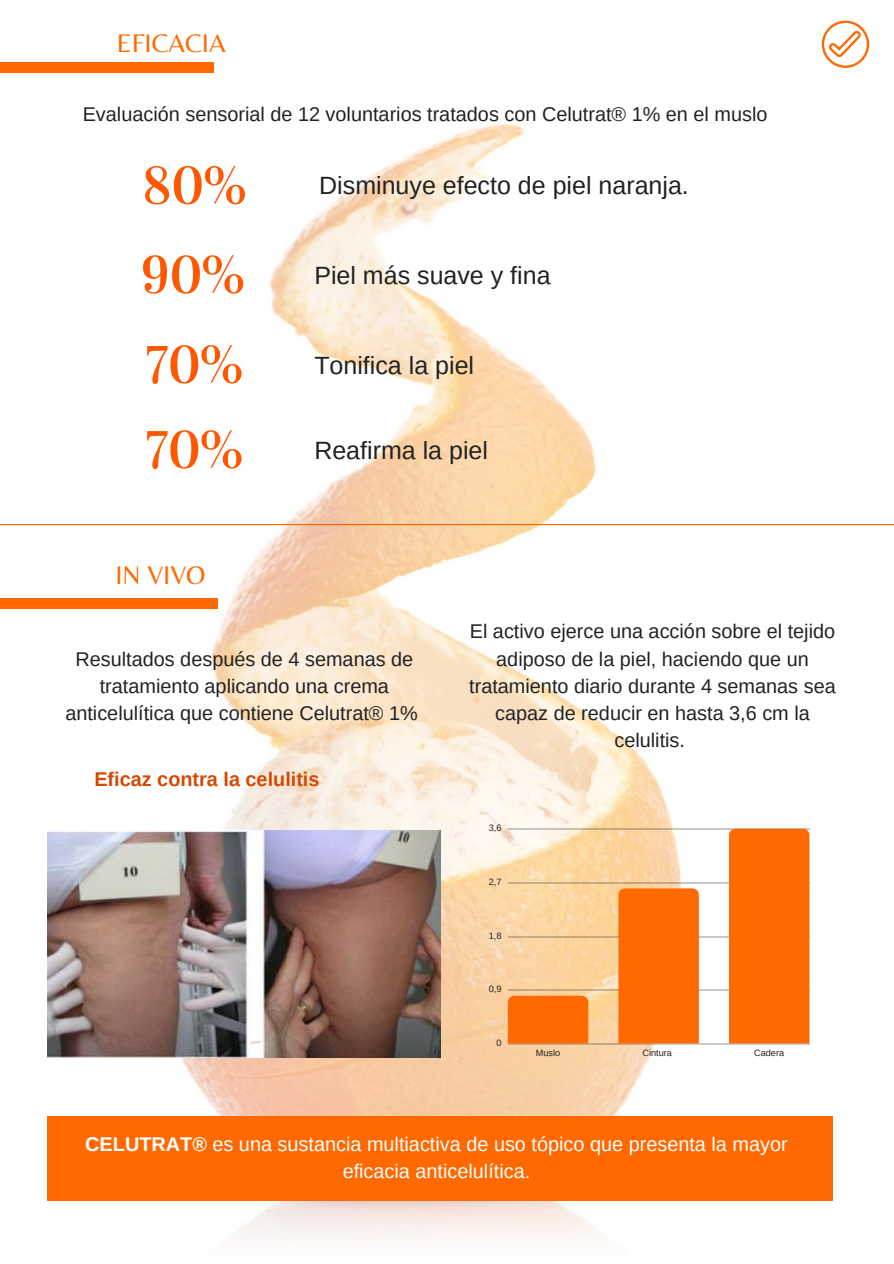
<style>
.page{position:relative;width:894px;height:1264px;background:#fff}
.page>*{position:absolute;margin:0;border:0;box-sizing:border-box;transform-origin:0 0}
.t1{font:52.5px/89.2px "Vidaloka";color:#ff5800}
.t2{font:26.55px "Belleza";color:#ff6900}
.t3{font:25.05px "Arimo";color:#222}
.t4{font:19.8px/27px "Arimo";color:#222;text-align:center}
.t5{font:19.8px/27px "Arimo";color:#fff;text-align:center}
.t6{font:700 19.8px "Arimo";color:#d54900}
.t7{font:9.15px "Arimo";color:#222}
.s1{font-weight:700}
</style>
<div class="page">
<img style="left:0;top:20px;width:893px;height:1220px">
<div style="left:0;top:63px;width:214px;height:10px;background:#ff6900"></div>
<svg style="left:821px;top:21px;width:47px;height:47px"></svg>
<div style="left:783px;top:1116px;width:49px;height:84px;background:#ff6900"></div>
<div style="left:96px;top:1116px;width:687px;height:84px;background:#ff6900"></div>
<div style="left:47px;top:1116px;width:49px;height:84px;background:#ff6900"></div>
<hr style="left:507px;top:1043px;width:302px;height:1px;background:#222">
<hr style="left:507px;top:989px;width:302px;height:1px;background:#222">
<hr style="left:507px;top:936px;width:302px;height:1px;background:#222">
<hr style="left:507px;top:882px;width:302px;height:1px;background:#222">
<hr style="left:507px;top:828px;width:302px;height:1px;background:#222">
<div style="left:507px;top:995px;width:81px;height:48px;background:#ff6900"></div>
<div style="left:618px;top:888px;width:80px;height:155px;background:#ff6900"></div>
<div style="left:728px;top:828px;width:81px;height:215px;background:#ff6900"></div>
<svg style="left:0;top:524px;width:893px;height:15px"></svg>
<div style="left:0;top:599px;width:218px;height:10px;background:#ff6900"></div>
<img style="left:47px;top:830px;width:393px;height:227px">
<h2 class="t2" style="left:117px;top:27px;width:110px">EFICACIA</h2>
<p class="t4" style="left:83px;top:100px;width:686px">Evaluación sensorial de 12 voluntarios tratados con Celutrat® 1% en el muslo</p>
<h1 class="t1" style="left:141px;top:141px;width:106px">80%<br>90%</h1>
<h1 class="t1" style="left:146px;top:320px;width:98px">70%</h1>
<h1 class="t1" style="left:146px;top:405px;width:98px">70%</h1>
<h2 class="t2" style="left:115px;top:559px;width:91px">IN VIVO</h2>
<p class="t3" style="left:319px;top:172px;width:371px">Disminuye efecto de piel naranja.</p>
<p class="t3" style="left:314px;top:261px;width:238px">Piel más suave y fina</p>
<p class="t3" style="left:314px;top:351px;width:161px">Tonifica la piel</p>
<p class="t3" style="left:314px;top:436px;width:175px">Reafirma la piel</p>
<p class="t4" style="left:65px;top:645px;width:354px">Resultados después de 4 semanas de tratamiento aplicando una crema anticelulítica que contiene Celutrat® 1%</p>
<p class="t6" style="left:94px;top:768px;width:226px">Eficaz contra la celulitis</p>
<p class="t4" style="left:469px;top:618px;width:368px">El activo ejerce una acción sobre el tejido adiposo de la piel, haciendo que un tratamiento diario durante 4 semanas sea capaz de reducir en hasta 3,6 cm la celulitis.</p>
<p class="t7" style="left:488px;top:823px;width:14px">3,6</p>
<p class="t7" style="left:488px;top:876px;width:14px">2,7</p>
<p class="t7" style="left:488px;top:930px;width:14px">1,8</p>
<p class="t7" style="left:488px;top:983px;width:14px">0,9</p>
<p class="t7" style="left:496px;top:1037px;width:7px">0</p>
<p class="t7" style="left:535px;top:1048px;width:26px">Muslo</p>
<p class="t7" style="left:642px;top:1048px;width:31px">Cintura</p>
<p class="t7" style="left:753px;top:1048px;width:32px">Cadera</p>
<p class="t5" style="left:85px;top:1130px;width:703px"><span class="s1">CELUTRAT®</span> es una sustancia multiactiva de uso tópico que presenta la mayor eficacia anticelulítica.</p>
</div>
